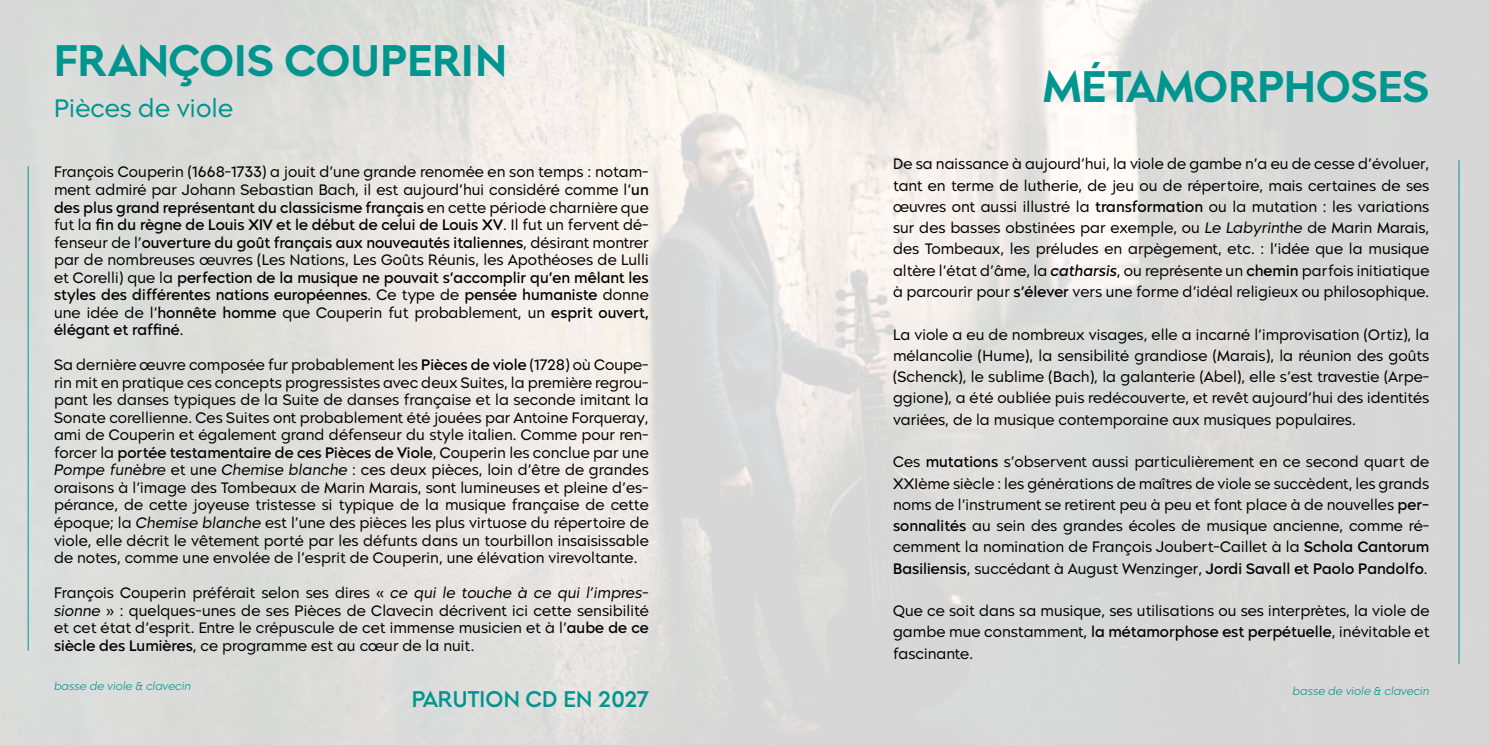
<style>
.page{position:relative;width:1489px;height:745px;background:#fff}
.page>*{position:absolute;margin:0;border:0;box-sizing:border-box;transform-origin:0 0}
.t1{font:600 43.75px "Morn";color:#00958e}
.t2{font:25px "Morn";color:#00958e}
.t3{font:500 22.5px "Morn";color:#00958e}
.t4{font:15px/17.5px "Morn";color:#000;text-align:justify}
.t5{font:italic 300 11.25px "Morn";color:#00958e}
.s1{font-weight:500}
.s2{font-style:italic}
.s3{font-weight:500;font-style:italic}
</style>
<div class="page">
<img style="left:0;top:0;width:1487px;height:743px">
<hr style="left:28px;top:166px;width:1px;height:484px;background:#00958e">
<hr style="left:1458px;top:160px;width:1px;height:503px;background:#00958e">
<h1 class="t1" style="left:54px;top:34px;width:454px">FRANÇOIS COUPERIN</h1>
<h2 class="t2" style="left:54px;top:93px;width:180px">Pièces de viole</h2>
<p class="t4" style="left:54px;top:163px;width:596px">François Couperin (1668-1733) a jouit d’une grande renomée en son temps : notam&shy;ment admiré par Johann Sebastian Bach, il est aujourd’hui considéré comme l’<span class="s1">un des plus grand représentant du classicisme français</span> en cette période charnière que fut la <span class="s1">fin du règne de Louis XIV et le début de celui de Louis XV</span>. Il fut un fervent dé&shy;fenseur de l’<span class="s1">ouverture du goût français aux nouveautés italiennes</span>, désirant montrer par de nombreuses œuvres (Les Nations, Les Goûts Réunis, les Apothéoses de Lulli et Corelli) que la <span class="s1">perfection de la musique ne pouvait s’accomplir qu’en mêlant les styles des différentes nations européennes</span>. Ce type de <span class="s1">pensée humaniste</span> donne une idée de l’<span class="s1">honnête homme</span> que Couperin fut probablement, un <span class="s1">esprit ouvert, élégant et raffiné</span>.</p>
<p class="t4" style="left:54px;top:356px;width:596px">Sa dernière œuvre composée fur probablement les <span class="s1">Pièces de viole</span> (1728) où Coupe&shy;rin mit en pratique ces concepts progressistes avec deux Suites, la première regrou&shy;pant les danses typiques de la Suite de danses française et la seconde imitant la Sonate corellienne. Ces Suites ont probablement été jouées par Antoine Forqueray, ami de Couperin et également grand défenseur du style italien. Comme pour ren&shy;forcer la <span class="s1">portée testamentaire de ces Pièces de Viole</span>, Couperin les conclue par une <span class="s2">Pompe funèbre</span> et une <span class="s2">Chemise blanche</span> : ces deux pièces, loin d’être de grandes oraisons à l’image des Tombeaux de Marin Marais, sont lumineuses et pleine d’es&shy;pérance, de cette joyeuse tristesse si typique de la musique française de cette époque; la <span class="s2">Chemise blanche</span> est l’une des pièces les plus virtuose du répertoire de viole, elle décrit le vêtement porté par les défunts dans un tourbillon insaisissable de notes, comme une envolée de l’esprit de Couperin, une élévation virevoltante.</p>
<p class="t4" style="left:54px;top:583px;width:596px">François Couperin préférait selon ses dires « <span class="s2">ce qui le touche à ce qui l’impres&shy;sionne</span> » : quelques-unes de ses Pièces de Clavecin décrivent ici cette sensibilité et cet état d’esprit. Entre le crépuscule de cet immense musicien et à l’<span class="s1">aube de ce siècle des Lumières</span>, ce programme est au cœur de la nuit.</p>
<p class="t5" style="left:54px;top:678px;width:138px">basse de viole &amp; clavecin</p>
<h3 class="t3" style="left:412px;top:685px;width:238px">PARUTION CD EN 2027</h3>
<h1 class="t1" style="left:1042px;top:60px;width:388px">MÉTAMORPHOSES</h1>
<p class="t4" style="left:893px;top:153px;width:538px;line-height:21.2px">De sa naissance à aujourd’hui, la viole de gambe n’a eu de cesse d’évoluer, tant en terme de lutherie, de jeu ou de répertoire, mais certaines de ses œuvres ont aussi illustré la <span class="s1">transformation</span> ou la mutation : les variations sur des basses obstinées par exemple, ou <span class="s2">Le Labyrinthe</span> de Marin Marais, des Tombeaux, les préludes en arpègement, etc. : l’idée que la musique altère l’état d’âme, la <span class="s3">catharsis</span>, ou représente un <span class="s1">chemin</span> parfois initiatique à parcourir pour <span class="s1">s’élever</span> vers une forme d’idéal religieux ou philosophique.</p>
<p class="t4" style="left:893px;top:323px;width:538px;line-height:21.2px">La viole a eu de nombreux visages, elle a incarné l’improvisation (Ortiz), la mélancolie (Hume), la sensibilité grandiose (Marais), la réunion des goûts (Schenck), le sublime (Bach), la galanterie (Abel), elle s’est travestie (Arpe&shy;ggione), a été oubliée puis redécouverte, et revêt aujourd’hui des identités variées, de la musique contemporaine aux musiques populaires.</p>
<p class="t4" style="left:893px;top:451px;width:538px;line-height:21.2px">Ces <span class="s1">mutations</span> s’observent aussi particulièrement en ce second quart de XXIème siècle : les générations de maîtres de viole se succèdent, les grands noms de l’instrument se retirent peu à peu et font place à de nouvelles <span class="s1">per&shy;sonnalités</span> au sein des grandes écoles de musique ancienne, comme ré&shy;cemment la nomination de François Joubert-Caillet à la <span class="s1">Schola Cantorum Basiliensis</span>, succédant à August Wenzinger, <span class="s1">Jordi Savall et Paolo Pandolfo</span>.</p>
<p class="t4" style="left:893px;top:600px;width:538px;line-height:21.2px">Que ce soit dans sa musique, ses utilisations ou ses interprètes, la viole de gambe mue constamment, <span class="s1">la métamorphose est perpétuelle</span>, inévitable et fascinante.</p>
<p class="t5" style="left:1292px;top:684px;width:138px">basse de viole &amp; clavecin</p>
</div>
